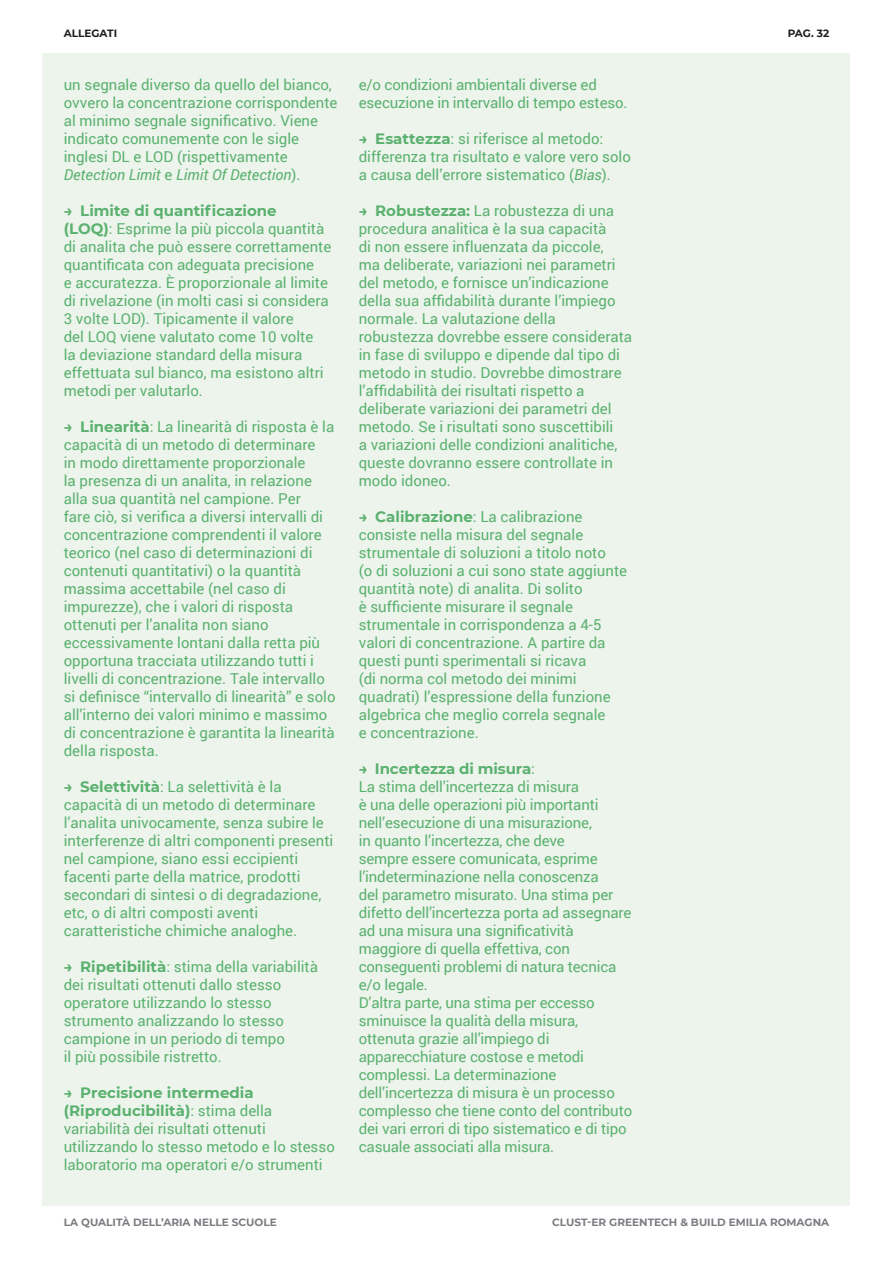
<style>
.page{position:relative;width:893px;height:1263px;background:#fff}
.page>*{position:absolute;margin:0;border:0;box-sizing:border-box;transform-origin:0 0}
.t1{font:15px/18px "Roboto";color:#5bb16f}
.t2{font:700 15px/18px "Montserrat";color:#5bb16f}
.t3{font:700 10.5px "Montserrat";color:#7b7d82}
.t4{font:700 10.5px "Montserrat";color:#1d1d1b}
.s1{font-style:italic}
.s2{font-family:"Montserrat";font-weight:700}
.s3{font-family:"Roboto";font-weight:400}
</style>
<div class="page">
<div style="left:43px;top:53px;width:807px;height:1153px;background:#ecf4ec"></div>
<p class="t4" style="left:64px;top:25px;width:55px">ALLEGATI</p>
<p class="t4" style="left:788px;top:25px;width:43px">PAG. 32</p>
<p class="t1" style="left:64px;top:75px;width:275px">un segnale diverso da quello del bianco, ovvero la concentrazione corrispondente al minimo segnale significativo. Viene indicato comunemente con le sigle inglesi DL e LOD (rispettivamente <span class="s1">Detection Limit</span> e <span class="s1">Limit Of Detection</span>).</p>
<p class="t2" style="left:64px;top:201px;width:214px">→ Limite di quantificazione</p>
<p class="t1" style="left:64px;top:219px;width:269px"><span class="s2">(LOQ)</span>: Esprime la più piccola quantità di analita che può essere correttamente quantificata con adeguata precisione<br>e accuratezza. È proporzionale al limite di rivelazione (in molti casi si considera 3 volte LOD). Tipicamente il valore<br>del LOQ viene valutato come 10 volte<br>la deviazione standard della misura effettuata sul bianco, ma esistono altri metodi per valutarlo.</p>
<p class="t1" style="left:64px;top:417px;width:273px"><span class="s2">→ Linearità</span>: La linearità di risposta è la capacità di un metodo di determinare<br>in modo direttamente proporzionale<br>la presenza di un analita, in relazione alla sua quantità nel campione. Per<br>fare ciò, si verifica a diversi intervalli di concentrazione comprendenti il valore teorico (nel caso di determinazioni di contenuti quantitativi) o la quantità massima accettabile (nel caso di impurezze), che i valori di risposta ottenuti per l’analita non siano eccessivamente lontani dalla retta più opportuna tracciata utilizzando tutti i livelli di concentrazione. Tale intervallo si definisce “intervallo di linearità” e solo all’interno dei valori minimo e massimo di concentrazione è garantita la linearità della risposta.</p>
<p class="t1" style="left:64px;top:777px;width:271px"><span class="s2">→ Selettività</span>: La selettività è la capacità di un metodo di determinare l’analita univocamente, senza subire le interferenze di altri componenti presenti nel campione, siano essi eccipienti facenti parte della matrice, prodotti secondari di sintesi o di degradazione, etc, o di altri composti aventi caratteristiche chimiche analoghe.</p>
<p class="t1" style="left:64px;top:957px;width:256px"><span class="s2">→ Ripetibilità</span>: stima della variabilità dei risultati ottenuti dallo stesso operatore utilizzando lo stesso strumento analizzando lo stesso campione in un periodo di tempo<br>il più possibile ristretto.</p>
<p class="t2" style="left:64px;top:1083px;width:210px">→ Precisione intermedia (Riproducibilità)<span class="s3">: stima della</span></p>
<p class="t1" style="left:64px;top:1119px;width:273px">variabilità dei risultati ottenuti utilizzando lo stesso metodo e lo stesso laboratorio ma operatori e/o strumenti</p>
<p class="t1" style="left:359px;top:75px;width:270px">e/o condizioni ambientali diverse ed esecuzione in intervallo di tempo esteso.</p>
<p class="t1" style="left:359px;top:129px;width:274px"><span class="s2">→ Esattezza</span>: si riferisce al metodo: differenza tra risultato e valore vero solo a causa dell’errore sistematico (<span class="s1">Bias</span>).</p>
<p class="t1" style="left:359px;top:201px;width:275px"><span class="s2">→ Robustezza:</span> La robustezza di una procedura analitica è la sua capacità<br>di non essere influenzata da piccole,<br>ma deliberate, variazioni nei parametri del metodo, e fornisce un’indicazione della sua affidabilità durante l’impiego normale. La valutazione della robustezza dovrebbe essere considerata in fase di sviluppo e dipende dal tipo di metodo in studio. Dovrebbe dimostrare l’affidabilità dei risultati rispetto a deliberate variazioni dei parametri del metodo. Se i risultati sono suscettibili<br>a variazioni delle condizioni analitiche, queste dovranno essere controllate in modo idoneo.</p>
<p class="t1" style="left:359px;top:507px;width:270px"><span class="s2">→ Calibrazione</span>: La calibrazione consiste nella misura del segnale strumentale di soluzioni a titolo noto<br>(o di soluzioni a cui sono state aggiunte quantità note) di analita. Di solito<br>è sufficiente misurare il segnale strumentale in corrispondenza a 4-5 valori di concentrazione. A partire da questi punti sperimentali si ricava<br>(di norma col metodo dei minimi quadrati) l’espressione della funzione algebrica che meglio correla segnale<br>e concentrazione.</p>
<p class="t2" style="left:359px;top:759px;width:178px">→ Incertezza di misura<span class="s3">:</span></p>
<p class="t1" style="left:359px;top:777px;width:275px">La stima dell’incertezza di misura<br>è una delle operazioni più importanti nell’esecuzione di una misurazione,<br>in quanto l’incertezza, che deve<br>sempre essere comunicata, esprime l’indeterminazione nella conoscenza<br>del parametro misurato. Una stima per difetto dell’incertezza porta ad assegnare ad una misura una significatività maggiore di quella effettiva, con conseguenti problemi di natura tecnica e/o legale.<br>D’altra parte, una stima per eccesso sminuisce la qualità della misura, ottenuta grazie all’impiego di apparecchiature costose e metodi complessi. La determinazione dell’incertezza di misura è un processo complesso che tiene conto del contributo dei vari errori di tipo sistematico e di tipo casuale associati alla misura.</p>
<p class="t3" style="left:64px;top:1215px;width:214px">LA QUALITÀ DELL’ARIA NELLE SCUOLE</p>
<p class="t3" style="left:552px;top:1215px;width:279px">CLUST-ER GREENTECH &amp; BUILD EMILIA ROMAGNA</p>
</div>
